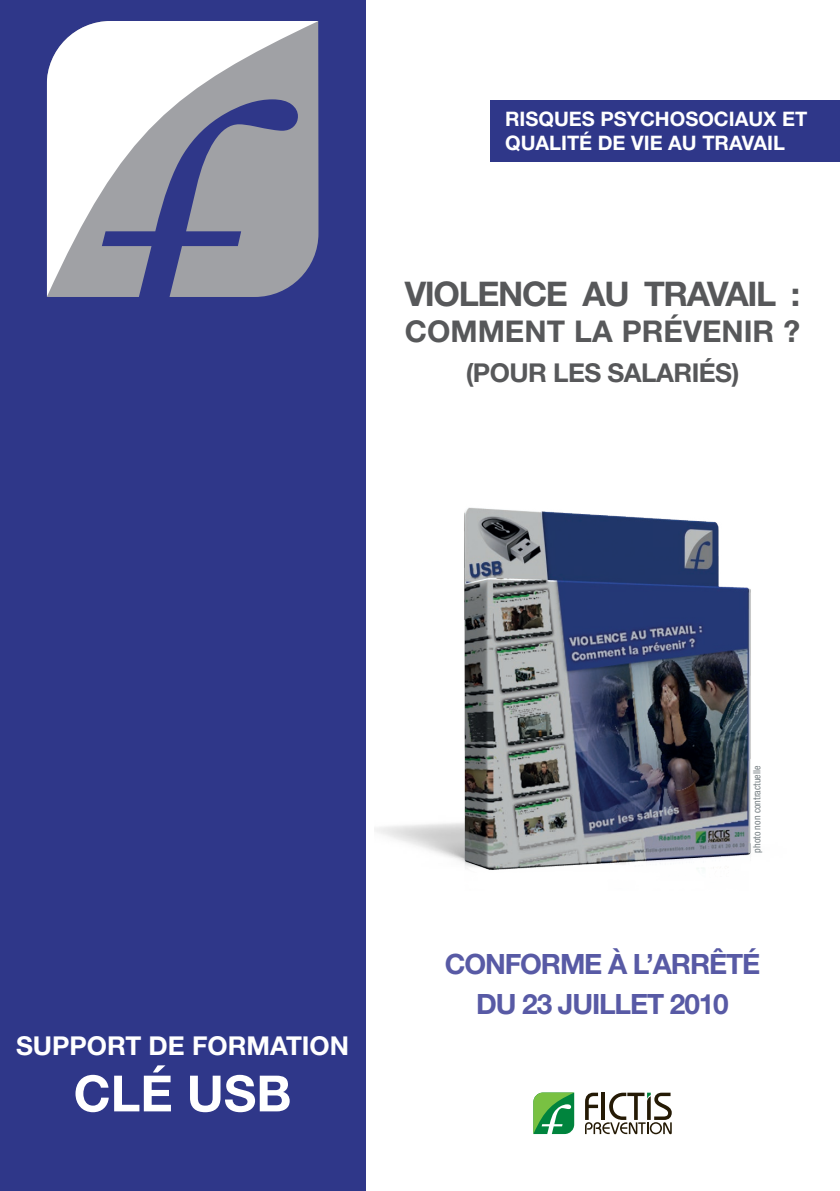
<style>
.page{position:relative;width:840px;height:1191px;background:#fff}
.page>*{position:absolute;margin:0;border:0;box-sizing:border-box;transform-origin:0 0}
.t1{font:700 50px "Helvetica Neue LT Std";color:#fff}
.t2{font:700 34px "Helvetica Neue LT Std";letter-spacing:-.04em;color:#57585a}
.t3{font:700 30px "Helvetica Neue LT Std";color:#57585a}
.t4{font:700 28px/40px "Helvetica Neue LT Std";letter-spacing:-.04em;color:#585aa5;text-align:center}
.t5{font:700 26px "Helvetica Neue LT Std";color:#fff}
.t6{font:700 26px "Helvetica Neue LT Std";letter-spacing:-.02em;color:#57585a}
.t7{font:700 20px/24px "Helvetica Neue LT Std";color:#fff}
.t8{font:condensed 10px "Helvetica Neue";color:#767f83}
</style>
<div class="page">
<img style="left:374px;top:507px;width:377px;height:363px">
<div style="left:0;top:0;width:365px;height:1191px;background:#2f3789"></div>
<svg style="left:47px;top:21px;width:271px;height:276px;background:#b1b2bf"></svg>
<svg style="left:533px;top:1092px;width:41px;height:42px;background:#4ca95a"></svg>
<svg style="left:585px;top:1092px;width:86px;height:42px"></svg>
<div style="left:490px;top:100px;width:349px;height:62px;background:#2f3789"></div>
<p class="t7" style="left:505px;top:107px;width:303px">RISQUES PSYCHOSOCIAUX ET<br>QUALITÉ DE VIE AU TRAVAIL</p>
<h2 class="t2" style="left:404px;top:272px;width:396px">VIOLENCE AU TRAVAIL :</h2>
<h3 class="t3" style="left:404px;top:312px;width:396px">COMMENT LA PRÉVENIR ?</h3>
<h3 class="t6" style="left:465px;top:357px;width:275px">(POUR LES SALARIÉS)</h3>
<h3 class="t5" style="left:16px;top:1029px;width:334px">SUPPORT DE FORMATION</h3>
<h1 class="t1" style="left:74px;top:1062px;width:219px">CLÉ USB</h1>
<p class="t8" style="left:750px;top:852px;width:88px;rotate:-90deg">photo non contractuelle</p>
<h3 class="t4" style="left:444px;top:943px;width:317px">CONFORME À L’ARRÊTÉ<br>DU 23 JUILLET 2010</h3>
</div>
